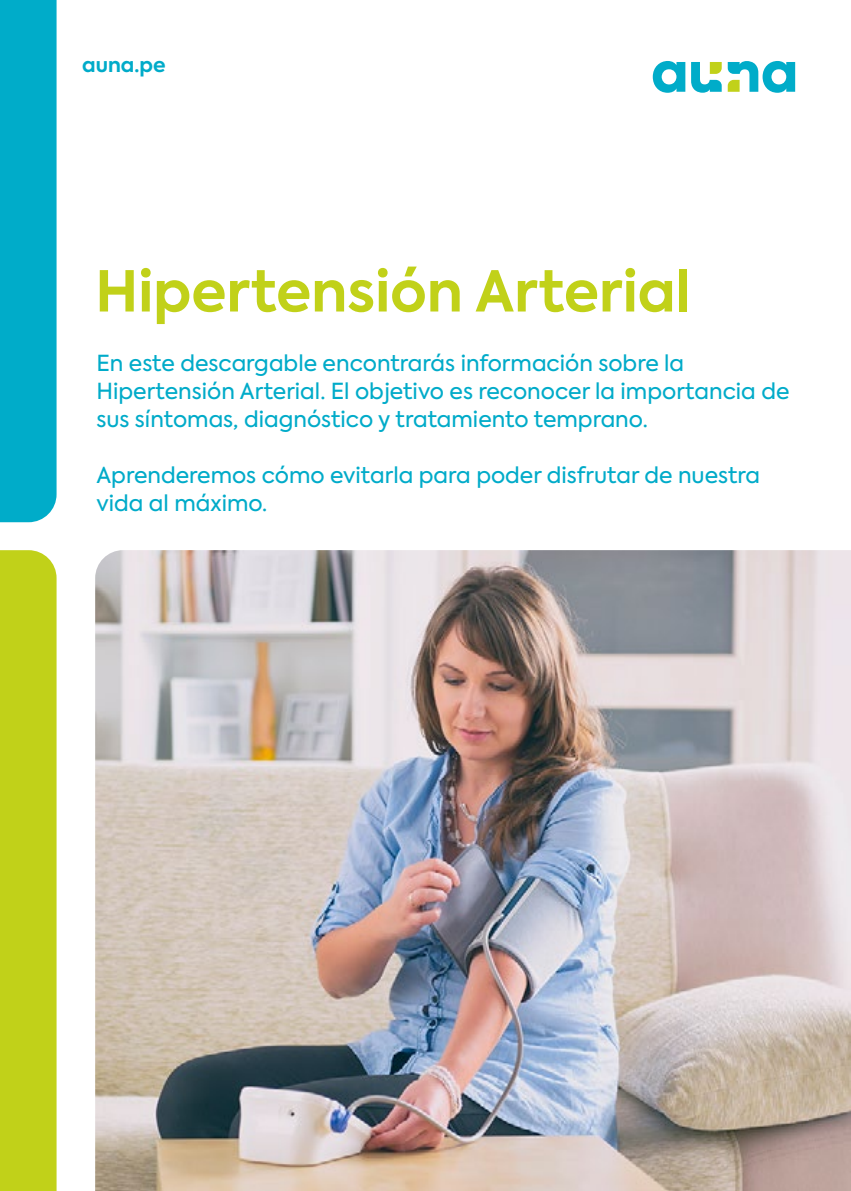
<style>
.page{position:relative;width:851px;height:1191px;background:#fff}
.page>*{position:absolute;margin:0;border:0;box-sizing:border-box;transform-origin:0 0}
.t1{font:700 56px "Axiforma";color:#c1d119}
.t2{font:22px/28px "Axiforma";color:#00abc9}
.t3{font:700 20px "Axiforma";color:#00abc9}
</style>
<div class="page">
<div style="left:0;top:0;width:57px;height:522px;background:#00acc9"></div>
<div style="left:0;top:550px;width:57px;height:641px;background:#c1d119"></div>
<img style="left:95px;top:550px;width:755px;height:641px">
<svg style="left:652px;top:61px;width:143px;height:32px"></svg>
<p class="t3" style="left:82px;top:51px;width:85px">auna.pe</p>
<h1 class="t1" style="left:95px;top:253px;width:596px">Hipertensión Arterial</h1>
<p class="t2" style="left:96px;top:349px;width:694px">En este descargable encontrarás información sobre la<br>Hipertensión Arterial. El objetivo es reconocer la importancia de sus síntomas, diagnóstico y tratamiento temprano.</p>
<p class="t2" style="left:96px;top:461px;width:665px">Aprenderemos cómo evitarla para poder disfrutar de nuestra vida al máximo.</p>
</div>
